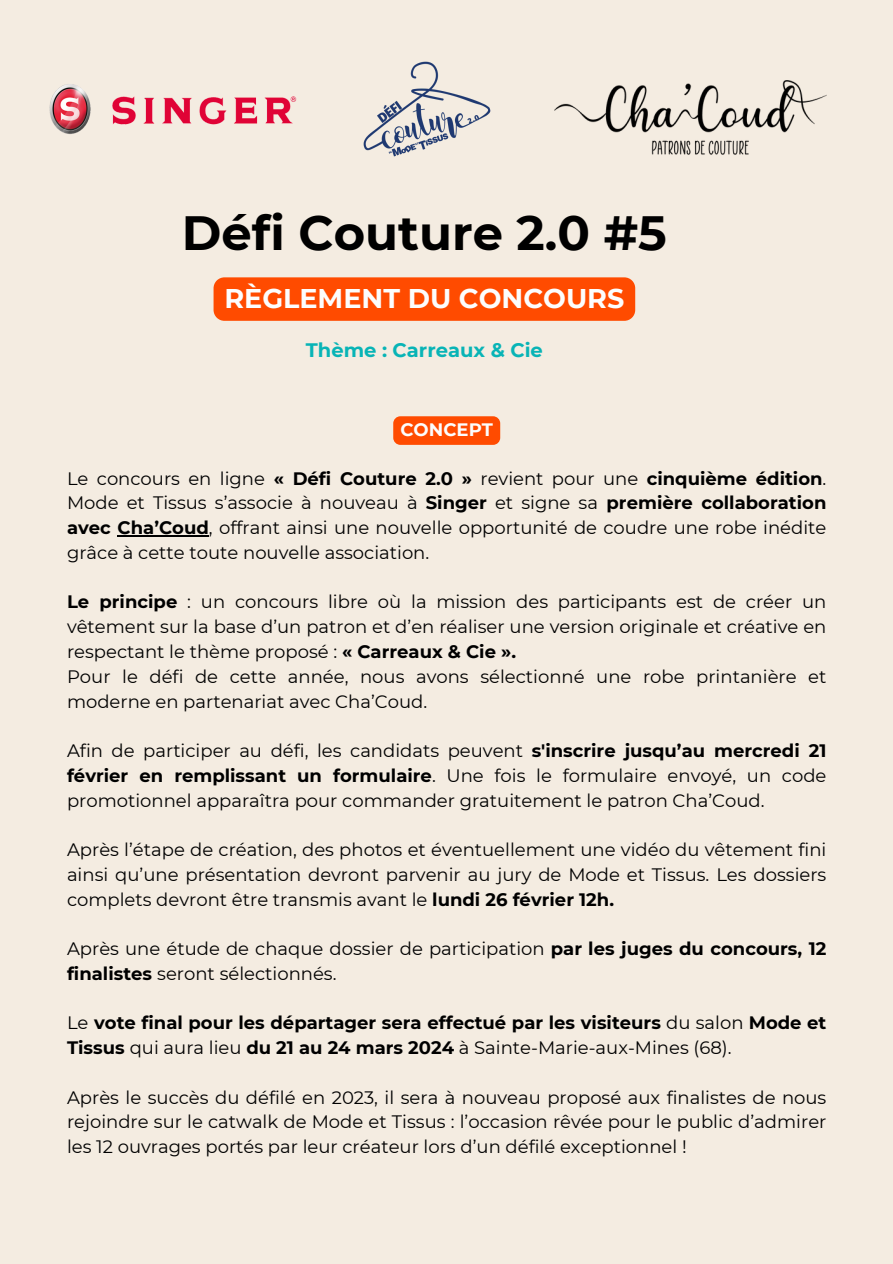
<style>
.page{position:relative;width:893px;height:1264px;background:#fff}
.page>*{position:absolute;margin:0;border:0;box-sizing:border-box;transform-origin:0 0}
.t1{font:700 48px "Montserrat";color:#000}
.t2{font:700 27px "Montserrat";color:#fcfdfd}
.t3{font:700 19.5px "Montserrat";color:#08b4b6}
.t4{font:18px/24.8px "Montserrat";color:#000;text-align:justify}
.t5{font:700 18px/24.8px "Montserrat";color:#000}
.t6{font:700 18px "Montserrat";color:#fcfdfd}
.s1{font-weight:700}
.s2{font-weight:400}
</style>
<div class="page">
<div style="left:0;top:0;width:892px;height:1263px;background:#f4ece1"></div>
<img style="left:363px;top:61px;width:128px;height:96px">
<hr style="left:118px;top:535px;width:91px;height:1px;background:#000">
<img style="left:49px;top:84px;width:248px;height:50px">
<img style="left:554px;top:80px;width:272px;height:75px">
<div style="left:213px;top:277px;width:422px;height:44px;background:#ff4b00"></div>
<div style="left:393px;top:416px;width:107px;height:29px;background:#ff4b00;border-radius:7px"></div>
<p class="t1" style="left:182px;top:203px;width:486px">Défi Couture 2.0 #5</p>
<p class="t2" style="left:224px;top:281px;width:401px">RÈGLEMENT DU CONCOURS</p>
<p class="t3" style="left:306px;top:338px;width:238px">Thème : Carreaux &amp; Cie</p>
<p class="t6" style="left:400px;top:418px;width:94px">CONCEPT</p>
<p class="t4" style="left:67px;top:466px;width:760px">Le concours en ligne <span class="s1">« Défi Couture 2.0 »</span> revient pour une <span class="s1">cinquième édition</span>.<br>Mode et Tissus s’associe à nouveau à <span class="s1">Singer</span> et signe sa <span class="s1">première collaboration avec Cha’Coud</span>, offrant ainsi une nouvelle opportunité de coudre une robe inédite grâce à cette toute nouvelle association.</p>
<p class="t4" style="left:67px;top:589px;width:760px"><span class="s1">Le principe</span> : un concours libre où la mission des participants est de créer un vêtement sur la base d’un patron et d’en réaliser une version originale et créative en respectant le thème proposé : <span class="s1">« Carreaux &amp; Cie ».</span></p>
<h1 class="t4" style="left:67px;top:664px;width:760px">Pour le défi de cette année, nous avons sélectionné une robe printanière et moderne en partenariat avec Cha’Coud.</h1>
<h2 class="t4" style="left:67px;top:738px;width:760px">Afin de participer au défi, les candidats peuvent <span class="s1">s'inscrire jusqu’au mercredi 21 février en remplissant un formulaire</span>. Une fois le formulaire envoyé, un code promotionnel apparaîtra pour commander gratuitement le patron Cha’Coud.</h2>
<h4 class="t4" style="left:67px;top:837px;width:760px">Après l’étape de création, des photos et éventuellement une vidéo du vêtement fini ainsi qu’une présentation devront parvenir au jury de Mode et Tissus. Les dossiers complets devront être transmis avant le <span class="s1">lundi 26 février 12h.</span></h4>
<h3 class="t4" style="left:67px;top:936px;width:760px">Après une étude de chaque dossier de participation <span class="s1">par les juges du concours, 12 finalistes</span> seront sélectionnés.</h3>
<p class="t5" style="left:67px;top:1010px;width:760px"><span class="s2">Le</span> vote final pour les départager sera effectué par les visiteurs <span class="s2">du salon</span> Mode et<br>Tissus <span class="s2">qui aura lieu</span> du 21 au 24 mars 2024 <span class="s2">à Sainte-Marie-aux-Mines (68).</span></p>
<p class="t4" style="left:67px;top:1084px;width:760px">Après le succès du défilé en 2023, il sera à nouveau proposé aux finalistes de nous rejoindre sur le catwalk de Mode et Tissus : l’occasion rêvée pour le public d’admirer les 12 ouvrages portés par leur créateur lors d’un défilé exceptionnel !</p>
</div>
